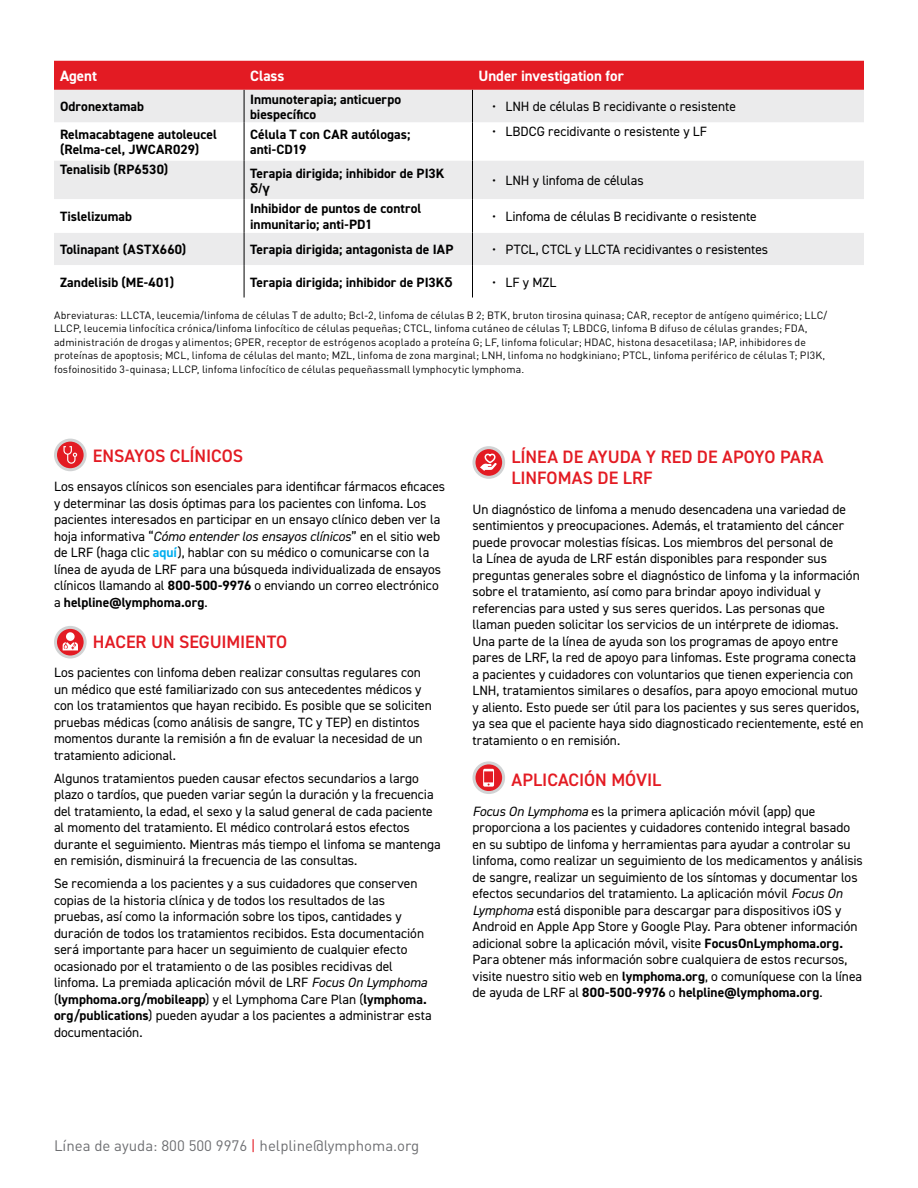
<style>
.page{position:relative;width:918px;height:1188px;background:#fff}
.page>*{position:absolute;margin:0;border:0;box-sizing:border-box;transform-origin:0 0}
.A_Headline{font:600 18px/21px "DIN2014";color:#e31b23}
.t1{font:15px "DINOT";color:#6d6e71}
.Body_Copy{font:700 15px "DIN2014";color:#fff}
.Body_Copy-2{font:13.5px/16.5px "DIN2014";color:#000}
.Body_Copy-3{font:700 13.5px/15px "DIN2014";letter-spacing:.005em;color:#000}
.Footer{font:10.5px/13.5px "DINOT";letter-spacing:.005em;color:#000}
.s1{font-family:"Arial"}
.s2{font-style:italic}
.s3{font-weight:700;color:#00aeef}
.s4{font-weight:700}
.s5{color:#e31b23}
</style>
<div class="page">
<div style="left:54px;top:61px;width:810px;height:29px;background:#e31b23"></div>
<svg style="left:54px;top:90px;width:810px;height:109px;fill:#ebebec"></svg>
<svg style="left:54px;top:199px;width:810px;height:99px"></svg>
<hr style="left:244px;top:90px;width:1px;height:32px;background:#000">
<hr style="left:472px;top:90px;width:1px;height:32px;background:#000">
<hr style="left:244px;top:122px;width:1px;height:39px;background:#000">
<hr style="left:472px;top:122px;width:1px;height:39px;background:#000">
<hr style="left:244px;top:161px;width:1px;height:38px;background:#000">
<hr style="left:472px;top:161px;width:1px;height:38px;background:#000">
<hr style="left:244px;top:199px;width:1px;height:34px;background:#000">
<hr style="left:472px;top:199px;width:1px;height:34px;background:#000">
<hr style="left:244px;top:233px;width:1px;height:32px;background:#000">
<hr style="left:472px;top:233px;width:1px;height:32px;background:#000">
<hr style="left:244px;top:265px;width:1px;height:33px;background:#000">
<hr style="left:472px;top:265px;width:1px;height:33px;background:#000">
<svg style="left:55px;top:627px;width:30px;height:30px"></svg>
<div style="left:54px;top:626px;width:33px;height:33px;border:3px solid #d1d3d4;border-radius:50%"></div>
<div style="left:66px;top:632px;width:9px;height:9px;background:#fff;border-radius:50%"></div>
<svg style="left:63px;top:642px;width:15px;height:8px"></svg>
<svg style="left:474px;top:448px;width:30px;height:29px"></svg>
<div style="left:472px;top:446px;width:33px;height:33px;border:3px solid #d1d3d4;border-radius:50%"></div>
<svg style="left:480px;top:452px;width:19px;height:19px"></svg>
<svg style="left:55px;top:440px;width:30px;height:30px"></svg>
<div style="left:54px;top:439px;width:33px;height:32px;border:3px solid #d1d3d4;border-radius:50%"></div>
<svg style="left:63px;top:446px;width:14px;height:18px"></svg>
<svg style="left:474px;top:763px;width:30px;height:30px"></svg>
<div style="left:472px;top:761px;width:33px;height:33px;border:3px solid #d1d3d4;border-radius:50%"></div>
<svg style="left:483px;top:769px;width:11px;height:18px"></svg>
<p class="Body_Copy" style="left:60px;top:66px;width:39px">Agent</p>
<p class="Body_Copy" style="left:250px;top:66px;width:36px">Class</p>
<p class="Body_Copy" style="left:478px;top:66px;width:147px">Under investigation for</p>
<p class="Body_Copy-3" style="left:60px;top:99px;width:86px">Odronextamab</p>
<p class="Body_Copy-3" style="left:250px;top:92px;width:153px">Inmunoterapia; anticuerpo biespecífico</p>
<p class="Body_Copy-2" style="left:492px;top:98px;width:245px">• LNH de células B recidivante o resistente</p>
<p class="Body_Copy-3" style="left:60px;top:127px;width:158px">Relmacabtagene autoleucel (Relma-cel, JWCAR029)</p>
<p class="Body_Copy-3" style="left:250px;top:127px;width:162px">Célula T con CAR autólogas; anti-CD19</p>
<p class="Body_Copy-2" style="left:492px;top:123px;width:217px">• LBDCG recidivante o resistente y LF</p>
<p class="Body_Copy-3" style="left:60px;top:162px;width:110px">Tenalisib (RP6530)</p>
<p class="Body_Copy-3" style="left:250px;top:165px;width:196px">Terapia dirigida; inhibidor de PI3K <span class="s1">δ/γ</span></p>
<p class="Body_Copy-2" style="left:492px;top:172px;width:153px">• LNH y linfoma de células</p>
<p class="Body_Copy-3" style="left:60px;top:209px;width:73px">Tislelizumab</p>
<p class="Body_Copy-3" style="left:250px;top:200px;width:173px;line-height:16.5px">Inhibidor de puntos de control inmunitario; anti-PD1</p>
<p class="Body_Copy-2" style="left:492px;top:208px;width:266px">• Linfoma de células B recidivante o resistente</p>
<p class="Body_Copy-3" style="left:60px;top:242px;width:128px">Tolinapant (ASTX660)</p>
<p class="Body_Copy-3" style="left:250px;top:242px;width:205px">Terapia dirigida; antagonista de IAP</p>
<p class="Body_Copy-2" style="left:492px;top:241px;width:278px">• PTCL, CTCL y LLCTA recidivantes o resistentes</p>
<p class="Body_Copy-3" style="left:60px;top:274px;width:115px">Zandelisib (ME-401)</p>
<p class="Body_Copy-3" style="left:250px;top:274px;width:204px">Terapia dirigida; inhibidor de PI3K<span class="s1">δ</span></p>
<p class="Body_Copy-2" style="left:492px;top:273px;width:66px">• LF y MZL</p>
<p class="Footer" style="left:54px;top:308px;width:775px">Abreviaturas: LLCTA, leucemia/linfoma de células T de adulto; Bcl-2, linfoma de células B 2; BTK, bruton tirosina quinasa; CAR, receptor de antígeno quimérico; LLC/ LLCP, leucemia linfocítica crónica/linfoma linfocítico de células pequeñas; CTCL, linfoma cutáneo de células T; LBDCG, linfoma B difuso de células grandes; FDA, administración de drogas y alimentos; GPER, receptor de estrógenos acoplado a proteína G; LF, linfoma folicular; HDAC, histona desacetilasa; IAP, inhibidores de proteínas de apoptosis; MCL, linfoma de células del manto; MZL, linfoma de zona marginal; LNH, linfoma no hodgkiniano; PTCL, linfoma periférico de células T; PI3K, fosfoinositido 3-quinasa; LLCP, linfoma linfocítico de células pequeñassmall lymphocytic lymphoma.</p>
<p class="A_Headline" style="left:93px;top:445px;width:152px">ENSAYOS CLÍNICOS</p>
<p class="Body_Copy-2" style="left:54px;top:478px;width:393px">Los ensayos clínicos son esenciales para identificar fármacos eficaces y determinar las dosis óptimas para los pacientes con linfoma. Los pacientes interesados en participar en un ensayo clínico deben ver la hoja informativa “<span class="s2">Cómo entender los ensayos clínicos</span>” en el sitio web de LRF (haga clic <span class="s3">aquí</span>), hablar con su médico o comunicarse con la línea de ayuda de LRF para una búsqueda individualizada de ensayos clínicos llamando al <span class="s4">800-500-9976</span> o enviando un correo electrónico a <span class="s4">helpline@lymphoma.org</span>.</p>
<p class="A_Headline" style="left:93px;top:631px;width:196px">HACER UN SEGUIMIENTO</p>
<p class="Body_Copy-2" style="left:54px;top:664px;width:379px">Los pacientes con linfoma deben realizar consultas regulares con un médico que esté familiarizado con sus antecedentes médicos y con los tratamientos que hayan recibido. Es posible que se soliciten pruebas médicas (como análisis de sangre, TC y TEP) en distintos momentos durante la remisión a fin de evaluar la necesidad de un tratamiento adicional.</p>
<p class="Body_Copy-2" style="left:54px;top:770px;width:388px">Algunos tratamientos pueden causar efectos secundarios a largo plazo o tardíos, que pueden variar según la duración y la frecuencia del tratamiento, la edad, el sexo y la salud general de cada paciente al momento del tratamiento. El médico controlará estos efectos durante el seguimiento. Mientras más tiempo el linfoma se mantenga en remisión, disminuirá la frecuencia de las consultas.</p>
<p class="Body_Copy-2" style="left:54px;top:875px;width:379px">Se recomienda a los pacientes y a sus cuidadores que conserven copias de la historia clínica y de todos los resultados de las pruebas, así como la información sobre los tipos, cantidades y duración de todos los tratamientos recibidos. Esta documentación será importante para hacer un seguimiento de cualquier efecto ocasionado por el tratamiento o de las posibles recidivas del linfoma. La premiada aplicación móvil de LRF <span class="s2">Focus On Lymphoma </span>(<span class="s4">lymphoma.org/mobileapp</span>) y el Lymphoma Care Plan (<span class="s4">lymphoma. org/publications</span>) pueden ayudar a los pacientes a administrar esta documentación.</p>
<p class="A_Headline" style="left:511px;top:446px;width:313px">LÍNEA DE AYUDA Y RED DE APOYO PARA<br>LINFOMAS DE LRF</p>
<p class="Body_Copy-2" style="left:472px;top:501px;width:393px">Un diagnóstico de linfoma a menudo desencadena una variedad de sentimientos y preocupaciones. Además, el tratamiento del cáncer puede provocar molestias físicas. Los miembros del personal de<br>la Línea de ayuda de LRF están disponibles para responder sus preguntas generales sobre el diagnóstico de linfoma y la información sobre el tratamiento, así como para brindar apoyo individual y referencias para usted y sus seres queridos. Las personas que llaman pueden solicitar los servicios de un intérprete de idiomas.<br>Una parte de la línea de ayuda son los programas de apoyo entre pares de LRF, la red de apoyo para linfomas. Este programa conecta a pacientes y cuidadores con voluntarios que tienen experiencia con LNH, tratamientos similares o desafíos, para apoyo emocional mutuo y aliento. Esto puede ser útil para los pacientes y sus seres queridos, ya sea que el paciente haya sido diagnosticado recientemente, esté en tratamiento o en remisión.</p>
<p class="A_Headline" style="left:511px;top:769px;width:151px">APLICACIÓN MÓVIL</p>
<p class="Body_Copy-2" style="left:472px;top:802px;width:392px"><span class="s2">Focus On Lymphoma</span> es la primera aplicación móvil (app) que proporciona a los pacientes y cuidadores contenido integral basado en su subtipo de linfoma y herramientas para ayudar a controlar su linfoma, como realizar un seguimiento de los medicamentos y análisis de sangre, realizar un seguimiento de los síntomas y documentar los efectos secundarios del tratamiento. La aplicación móvil <span class="s2">Focus On Lymphoma</span> está disponible para descargar para dispositivos iOS y Android en Apple App Store y Google Play. Para obtener información adicional sobre la aplicación móvil, visite <span class="s4">FocusOnLymphoma.org.<br></span>Para obtener más información sobre cualquiera de estos recursos, visite nuestro sitio web en <span class="s4">lymphoma.org</span>, o comuníquese con la línea de ayuda de LRF al <span class="s4">800-500-9976</span> o <span class="s4">helpline@lymphoma.org</span>.</p>
<p class="t1" style="left:54px;top:1136px;width:367px">Línea de ayuda: 800 500 9976 <span class="s5">|</span> helpline@lymphoma.org</p>
</div>
